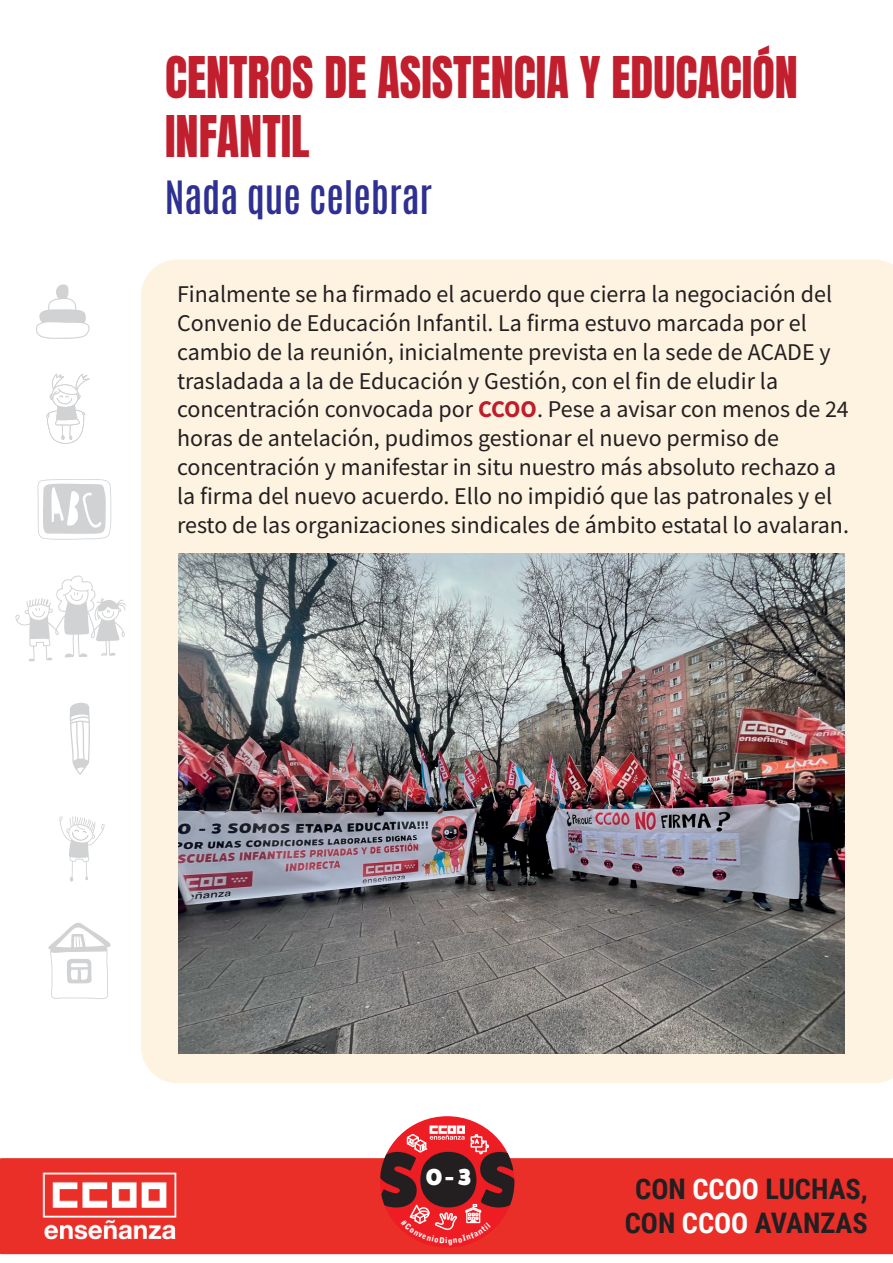
<style>
.page{position:relative;width:893px;height:1263px;background:#fff}
.page>*{position:absolute;margin:0;border:0;box-sizing:border-box;transform-origin:0 0}
.t1{font:800 77.25px "Fat Frank";color:#231f20}
.t2{font:48px/58.5px "Anton";color:#c11f2e}
.t3{font:600 39px "Antonio";color:#2e3092}
.t4{font:700 28.35px/34px "Roboto Condensed";color:#231f20;text-align:center}
.t5{font:24px/28.8px "Source Sans Pro";color:#231f20}
.t6{font:800 23.1px "Fat Frank";color:#fff}
.s1{font-weight:700;color:#be1d2c}
.s2{color:#fff}
</style>
<div class="page">
<div style="left:0;top:1158px;width:893px;height:96px;background:#ea2f29"></div>
<div style="left:141px;top:260px;width:752px;height:823px;background:#fef2e1"></div>
<img style="left:39px;top:1169px;width:140px;height:78px">
<div style="left:380px;top:1116px;width:134px;height:131px;background:#ee1d23;border-radius:50%"></div>
<div style="left:435px;top:1164px;width:27px;height:29px;background:#231f20;border-radius:50%"></div>
<svg style="left:405px;top:1125px;width:85px;height:30px"></svg>
<svg style="left:15px;top:575px;width:111px;height:86px"></svg>
<svg style="left:46px;top:374px;width:44px;height:70px"></svg>
<svg style="left:37px;top:479px;width:74px;height:61px"></svg>
<svg style="left:70px;top:703px;width:20px;height:72px"></svg>
<svg style="left:59px;top:816px;width:46px;height:66px"></svg>
<svg style="left:48px;top:923px;width:63px;height:76px"></svg>
<svg style="left:36px;top:284px;width:54px;height:55px"></svg>
<img style="left:178px;top:554px;width:667px;height:499px">
<svg style="left:400px;top:1204px;width:91px;height:41px"></svg>
<h2 class="t2" style="left:165px;top:53px;width:635px">CENTROS DE ASISTENCIA Y EDUCACIÓN<br>INFANTIL</h2>
<h3 class="t3" style="left:165px;top:170px;width:269px">Nada que celebrar</h3>
<p class="t5" style="left:177px;top:280px;width:673px">Finalmente se ha firmado el acuerdo que cierra la negociación del Convenio de Educación Infantil. La firma estuvo marcada por el cambio de la reunión, inicialmente prevista en la sede de ACADE y trasladada a la de Educación y Gestión, con el fin de eludir la concentración convocada por <span class="s1">CCOO</span>. Pese a avisar con menos de 24 horas de antelación, pudimos gestionar el nuevo permiso de concentración y manifestar in situ nuestro más absoluto rechazo a la firma del nuevo acuerdo. Ello no impidió que las patronales y el resto de las organizaciones sindicales de ámbito estatal lo avalaran.</p>
<h1 class="t1" style="left:376px;top:1136px;width:146px">SOS</h1>
<p class="t6" style="left:427px;top:1164px;width:46px">0 - 3</p>
<p class="t4" style="left:625px;top:1171px;width:245px">CON <span class="s2">CCOO</span> LUCHAS,<br>CON <span class="s2">CCOO</span> AVANZAS</p>
</div>
